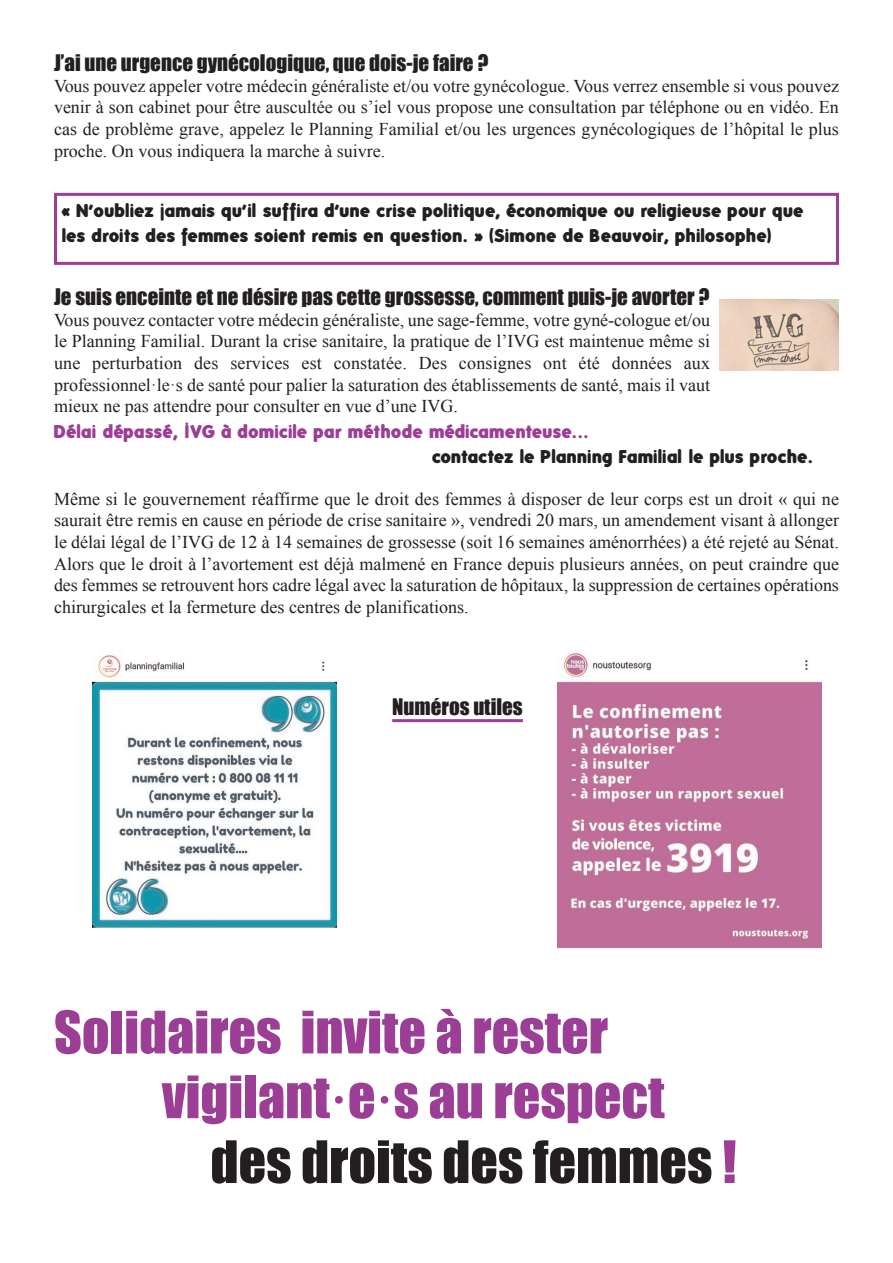
<style>
.page{position:relative;width:893px;height:1263px;background:#fff}
.page>*{position:absolute;margin:0;border:0;box-sizing:border-box;transform-origin:0 0}
.t1{font:54px "Impact";color:#9c3d96}
.t2{font:54px "Impact";color:#231f20}
.t3{font:21px "Impact";color:#231f20}
.t4{font:18px/21.6px "Times New Roman";color:#231f20;text-align:justify}
.t5{font:900 18px/24.8px "Folks";letter-spacing:.025em;color:#231f20}
.t6{font:900 18px "Folks";letter-spacing:.03em;color:#9c3d96}
.t7{font:900 18px "Folks";color:#231f20}
.s1{color:#9c3d96}
</style>
<div class="page">
<hr style="left:392px;top:719px;width:131px;height:3px;background:#9c3d96">
<img style="left:720px;top:299px;width:119px;height:72px">
<div style="left:54px;top:193px;width:785px;height:72px;border:3px solid #9c3d96"></div>
<img style="left:92px;top:655px;width:245px;height:273px">
<img style="left:557px;top:653px;width:264px;height:296px">
<p class="t3" style="left:54px;top:49px;width:436px">J’ai une urgence gynécologique, que dois-je faire ?</p>
<p class="t4" style="left:54px;top:75px;width:786px">Vous pouvez appeler votre médecin généraliste et/ou votre gynécologue. Vous verrez ensemble si vous pouvez venir à son cabinet pour être auscultée ou s’iel vous propose une consultation par téléphone ou en vidéo. En cas de problème grave, appelez le Planning Familial et/ou les urgences gynécologiques de l’hôpital le plus proche. On vous indiquera la marche à suivre.</p>
<p class="t5" style="left:61px;top:198px;width:743px">« N’oubliez jamais qu’il suffira d’une crise politique, économique ou religieuse pour que les droits des femmes soient remis en question. » (Simone de Beauvoir, philosophe)</p>
<p class="t3" style="left:54px;top:283px;width:657px">Je suis enceinte et ne désire pas cette grossesse, comment puis-je avorter ?</p>
<p class="t4" style="left:54px;top:309px;width:658px">Vous pouvez contacter votre médecin généraliste, une sage-femme, votre gyné-cologue et/ou le Planning Familial. Durant la crise sanitaire, la pratique de l’IVG est maintenue même si une perturbation des services est constatée. Des consignes ont été données aux professionnel·le·s de santé pour palier la saturation des établissements de santé, mais il vaut mieux ne pas attendre pour consulter en vue d’une IVG.</p>
<p class="t6" style="left:54px;top:421px;width:536px">Délai dépassé, IVG à domicile par méthode médicamenteuse...</p>
<p class="t7" style="left:432px;top:446px;width:383px">contactez le Planning Familial le plus proche.</p>
<p class="t4" style="left:54px;top:488px;width:786px">Même si le gouvernement réaffirme que le droit des femmes à disposer de leur corps est un droit « qui ne saurait être remis en cause en période de crise sanitaire », vendredi 20 mars, un amendement visant à allonger le délai légal de l’IVG de 12 à 14 semaines de grossesse (soit 16 semaines aménorrhées) a été rejeté au Sénat.<br>Alors que le droit à l’avortement est déjà malmené en France depuis plusieurs années, on peut craindre que des femmes se retrouvent hors cadre légal avec la saturation de hôpitaux, la suppression de certaines opérations chirurgicales et la fermeture des centres de planifications.</p>
<p class="t3" style="left:392px;top:694px;width:132px">Numéros utiles</p>
<h1 class="t1" style="left:54px;top:999px;width:556px">Solidaires invite à rester</h1>
<h1 class="t1" style="left:162px;top:1064px;width:504px">vigilant·e·s au respect</h1>
<h1 class="t2" style="left:210px;top:1128px;width:527px">des droits des femmes <span class="s1">!</span></h1>
</div>
